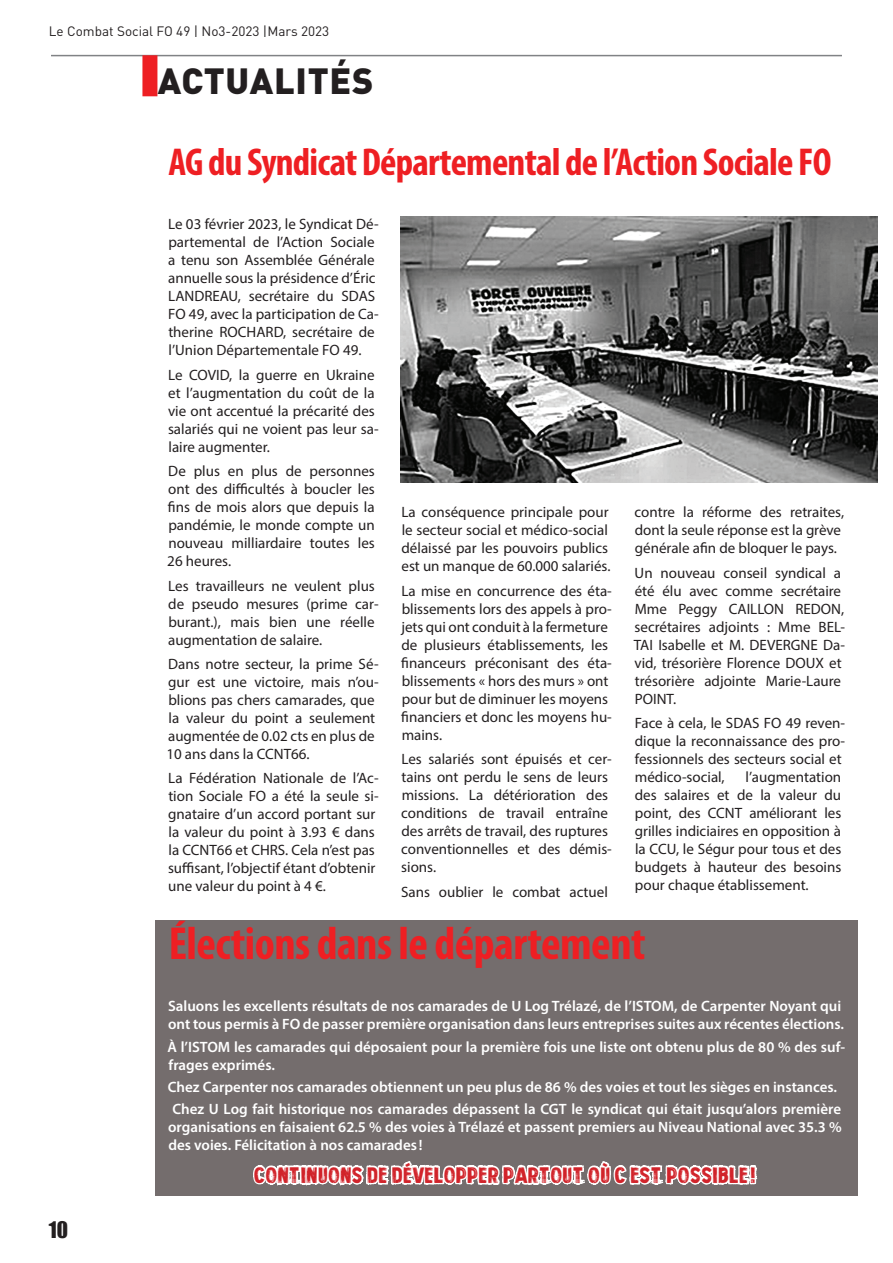
<style>
.page{position:relative;width:893px;height:1263px;background:#fff}
.page>*{position:absolute;margin:0;border:0;box-sizing:border-box;transform-origin:0 0}
.t1{font:700 condensed 46.5px "Myriad Pro";letter-spacing:-.01em;color:#ee1f23}
.t2{font:700 condensed 39px "Myriad Pro";letter-spacing:-.02em;color:#ee1f23}
.t3{font:900 36px "DIN Pro";letter-spacing:.02em;color:#231f20}
.t4{font:21px "Impact";color:#231f20}
.t5{font:16.5px "Personal Services";color:#d1232a}
.t6{font:15px/18px "Myriad Pro";color:#231f20}
.t7{font:600 15px/18px "Myriad Pro";color:#fff}
.t8{font:13.5px "DIN Pro";color:#231f20}
</style>
<div class="page">
<hr style="left:51px;top:55px;width:791px;height:1px;background:#808285">
<div style="left:142px;top:55px;width:15px;height:41px;background:#ee1f23"></div>
<img style="left:401px;top:217px;width:476px;height:266px">
<div style="left:155px;top:920px;width:702px;height:276px;background:#746d6d"></div>
<svg style="left:253px;top:1161px;width:505px;height:25px"></svg>
<p class="t8" style="left:49px;top:21px;width:282px">Le Combat Social FO 49 | No3-2023 |Mars 2023</p>
<h3 class="t3" style="left:158px;top:50px;width:217px">ACTUALITÉS</h3>
<h3 class="t4" style="left:49px;top:1213px;width:21px">10</h3>
<h2 class="t2" style="left:169px;top:138px;width:664px">AG du Syndicat Départemental de l’Action Sociale FO</h2>
<p class="t6" style="left:168px;top:215px;width:212px">Le 03 février 2023, le Syndicat Dé&shy;partemental de l’Action Sociale a tenu son Assemblée Générale annuelle sous la présidence d’Éric<br>LANDREAU, secrétaire du SDAS<br>FO 49, avec la participation de Ca&shy;therine ROCHARD, secrétaire de l’Union Départementale FO 49.</p>
<p class="t6" style="left:168px;top:365px;width:212px">Le COVID, la guerre en Ukraine et l’augmentation du coût de la vie ont accentué la précarité des salariés qui ne voient pas leur sa&shy;laire augmenter.</p>
<p class="t6" style="left:167px;top:462px;width:209px;text-align:justify">De plus en plus de personnes ont des difficultés à boucler les fins de mois alors que depuis la pandémie, le monde compte un nouveau milliardaire toutes les 26 heures.</p>
<p class="t6" style="left:168px;top:576px;width:212px">Les travailleurs ne veulent plus de pseudo mesures (prime car&shy;burant.), mais bien une réelle augmentation de salaire.</p>
<p class="t6" style="left:166px;top:655px;width:214px">Dans notre secteur, la prime Sé&shy;gur est une victoire, mais n’ou&shy;blions pas chers camarades, que la valeur du point a seulement augmentée de 0.02 cts en plus de<br>10 ans dans la CCNT66.</p>
<p class="t6" style="left:168px;top:769px;width:212px">La Fédération Nationale de l’Ac&shy;tion Sociale FO a été la seule si&shy;gnataire d’un accord portant sur la valeur du point à 3.93 € dans la CCNT66 et CHRS. Cela n’est pas suffisant, l’objectif étant d’obtenir une valeur du point à 4 €.</p>
<p class="t6" style="left:635px;top:503px;width:211px">contre la réforme des retraites, dont la seule réponse est la grève générale afin de bloquer le pays.</p>
<p class="t6" style="left:634px;top:563px;width:213px">Un nouveau conseil syndical a été élu avec comme secrétaire<br>Mme Peggy CAILLON REDON, secrétaires adjoints : Mme BEL-<br>TAI Isabelle et M. DEVERGNE Da&shy;vid, trésorière Florence DOUX et trésorière adjointe Marie-Laure<br>POINT.</p>
<p class="t6" style="left:635px;top:714px;width:212px">Face à cela, le SDAS FO 49 reven&shy;dique la reconnaissance des pro&shy;fessionnels des secteurs social et médico-social,</p>
<p class="t6" style="left:401px;top:503px;width:210px">La conséquence principale pour le secteur social et médico-social délaissé par les pouvoirs publics est un manque de 60.000 salariés.</p>
<p class="t6" style="left:401px;top:581px;width:212px">La mise en concurrence des éta&shy;blissements lors des appels à pro&shy;jets qui ont conduit à la fermeture de plusieurs établissements, les financeurs préconisant des éta&shy;blissements « hors des murs » ont pour but de diminuer les moyens financiers et donc les moyens hu&shy;mains.</p>
<p class="t6" style="left:401px;top:750px;width:212px">Les salariés sont épuisés et cer&shy;tains ont perdu le sens de leurs missions. La détérioration des conditions de travail entraîne des arrêts de travail, des ruptures conventionnelles et des démis&shy;sions.</p>
<p class="t6" style="left:401px;top:882px;width:208px">Sans oublier le combat actuel</p>
<p class="t6" style="left:635px;top:768px;width:208px;text-align:justify;text-indent:111px">l’augmentation des salaires et de la valeur du point, des CCNT améliorant les grilles indiciaires en opposition à la CCU, le Ségur pour tous et des budgets à hauteur des besoins pour chaque établissement.</p>
<h1 class="t1" style="left:169px;top:915px;width:478px">Élections dans le département</h1>
<p class="t7" style="left:168px;top:997px;width:678px">Saluons les excellents résultats de nos camarades de U Log Trélazé, de l’ISTOM, de Carpenter Noyant qui ont tous permis à FO de passer première organisation dans leurs entreprises suites aux récentes élections.</p>
<p class="t7" style="left:167px;top:1037px;width:679px">À l’ISTOM les camarades qui déposaient pour la première fois une liste ont obtenu plus de 80 % des suf&shy;frages exprimés.</p>
<p class="t7" style="left:168px;top:1075px;width:675px;line-height:22.2px">Chez Carpenter nos camarades obtiennent un peu plus de 86 % des voies et tout les sièges en instances.<br>Chez U Log fait historique nos camarades dépassent la CGT le syndicat qui était jusqu’alors première</p>
<p class="t7" style="left:168px;top:1118px;width:675px">organisations en faisaient 62.5 % des voies à Trélazé et passent premiers au Niveau National avec 35.3 % des voies. Félicitation à nos camarades !</p>
<p class="t5" style="left:255px;top:1162px;width:504px">CONTINUONS DE DÉVELOPPER PARTOUT OÙ C’EST POSSIBLE!</p>
</div>
